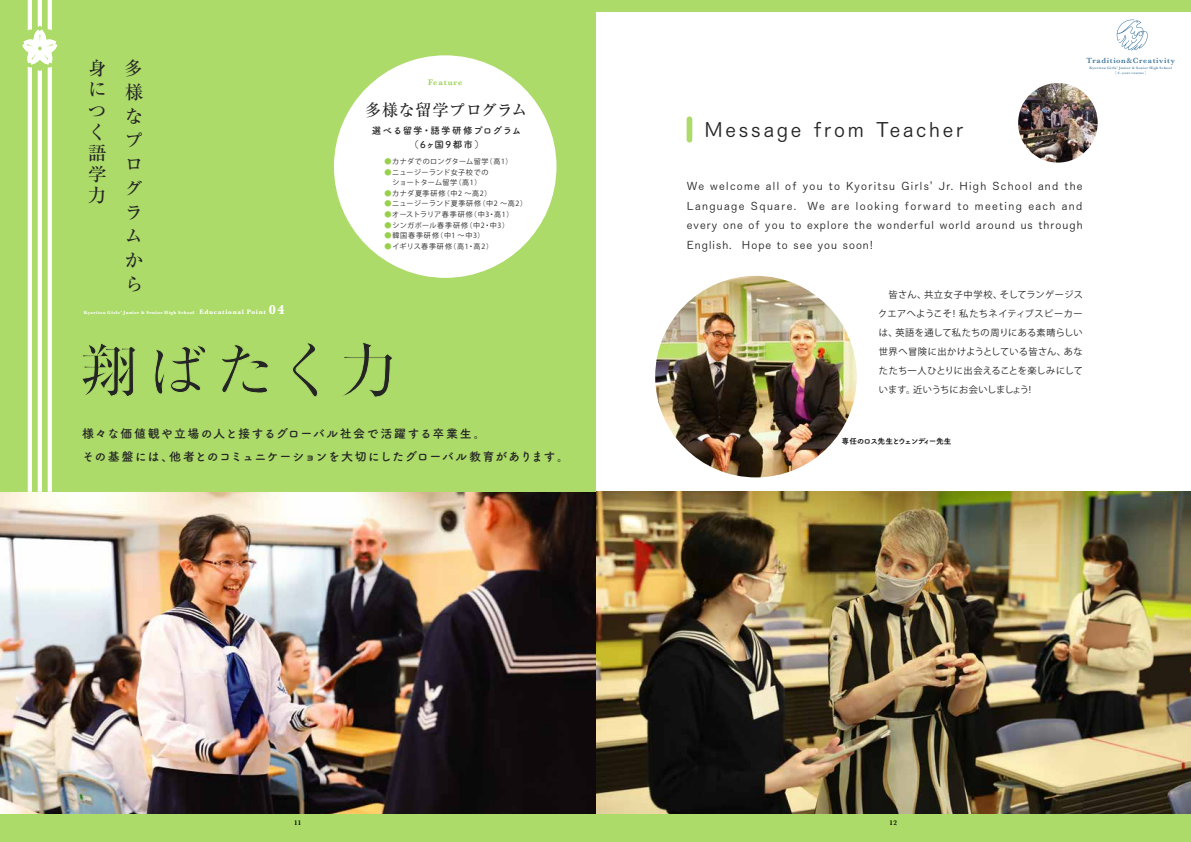
<style>
.page{position:relative;width:1191px;height:842px;background:#fff}
.page>*{position:absolute;margin:0;border:0;box-sizing:border-box;transform-origin:0 0}
.t1{font:500 59.5px "Ryumin";letter-spacing:.095em;color:#252525}
.t2{font:500 19.5px "Yu Kyo Yoko";letter-spacing:.145em;color:#252525}
.t3{font:500 18.4px/24px "Ryumin";color:#252525}
.t4{font:500 16.3px "Ryumin";letter-spacing:.015em;color:#252525}
.t5{font:700 12px/22.7px "Tsuku A Rd Gothic";letter-spacing:.06em;color:#252525}
.t6{font:500 10.6px/19.8px "Yu Kyo Yoko";letter-spacing:.1em;color:#252525;text-align:justify}
.t7{font:700 9.5px/14.2px "Tsuku A Rd Gothic";letter-spacing:.065em;color:#252525;text-align:center}
.t8{font:9.2px/19.1px "Koz Go Pr 6 N";letter-spacing:.01em;color:#252525;text-align:justify}
.t9{font:600 8.4px "Baskerville";letter-spacing:.1em;color:#97d14b}
.t10{font:600 7.8px "Baskerville";letter-spacing:.085em;color:#447ba1}
.t11{font:700 7.8px "Tsuku A Rd Gothic";letter-spacing:-.12em;color:#000}
.t12{font:7.1px/10.6px "Koz Go Pr 6 N";letter-spacing:.07em;color:#252525}
.t13{font:7.1px "Koz Go Pr 6 N";letter-spacing:.09em;color:#252525}
.t14{font:7.1px "Koz Go Pr 6 N";letter-spacing:.11em;color:#252525}
.t15{font:600 7.1px "Baskerville";color:#000}
.t16{font:700 4.7px "Baskerville";letter-spacing:.075em;color:#fff}
.t17{font:600 3.5px/5px "Baskerville";letter-spacing:.085em;color:#447ba1;text-align:center}
.s1{font-size:6.7px}
.s2{font-size:13.3px}
.s3{color:#97d14b}
.s4{font-family:"Tsuku A Rd Gothic";font-weight:700}
</style>
<div class="page">
<img style="left:0;top:492px;width:1191px;height:323px">
<div style="left:0;top:0;width:1191px;height:12px;background:#acdb69"></div>
<div style="left:0;top:815px;width:1191px;height:27px;background:#acdb69"></div>
<div style="left:0;top:0;width:595px;height:492px;background:#acdb69"></div>
<hr style="left:28px;top:0;width:4px;height:492px;background:#fff">
<hr style="left:38px;top:0;width:4px;height:492px;background:#fff">
<hr style="left:48px;top:0;width:4px;height:492px;background:#fff">
<div style="left:334px;top:55px;width:222px;height:223px;background:#fff;border-radius:50%"></div>
<img style="left:1018px;top:83px;width:79px;height:80px;border-radius:40px">
<svg style="left:1116px;top:20px;width:31px;height:30px"></svg>
<div style="left:686px;top:119px;width:6px;height:21px;background:#acdb69"></div>
<svg style="left:22px;top:26px;width:36px;height:45px"></svg>
<img style="left:655px;top:276px;width:201px;height:201px;border-radius:101px">
<h3 class="t3" style="left:88px;top:57px;width:19px;line-height:21.2px">身につく語学力</h3>
<h3 class="t3" style="left:125px;top:56px;width:20px">多様なプログラムから</h3>
<p class="t16" style="left:84px;top:309px;width:202px">Kyoritsu Girls’ Junior &amp; Senior High School <span class="s1">Educational Point</span> <span class="s2">04</span></p>
<p class="t9" style="left:428px;top:77px;width:36px">Feature</p>
<h3 class="t4" style="left:365px;top:100px;width:164px">多様な留学プログラム</h3>
<p class="t7" style="left:372px;top:122px;width:151px">選べる留学・語学研修プログラム（6ヶ国9都市）</p>
<p class="t12" style="left:384px;top:156px;width:130px"><span class="s3">●</span>カナダでのロングターム留学（高1）</p>
<p class="t12" style="left:384px;top:167px;width:106px"><span class="s3">●</span>ニュージーランド女子校での　ショートターム留学（高1）</p>
<p class="t13" style="left:384px;top:189px;width:108px"><span class="s3">●</span>カナダ夏季研修（中2 ～高2）</p>
<p class="t12" style="left:384px;top:199px;width:144px"><span class="s3">●</span>ニュージーランド夏季研修（中2 ～高2）</p>
<p class="t12" style="left:384px;top:209px;width:130px"><span class="s3">●</span>オーストラリア春季研修（中3・高1）</p>
<p class="t12" style="left:384px;top:220px;width:126px"><span class="s3">●</span>シンガポール春季研修（中2・中3）</p>
<p class="t14" style="left:384px;top:232px;width:102px"><span class="s3">●</span>韓国春季研修（中1 ～中3）</p>
<p class="t12" style="left:384px;top:241px;width:110px"><span class="s3">●</span>イギリス春季研修（高1・高2）</p>
<h1 class="t1" style="left:79px;top:334px;width:322px">翔ばたく力</h1>
<p class="t5" style="left:82px;top:421px;width:488px">様々な価値観や立場の人と接するグローバル社会で活躍する卒業生。<br>その基盤には、他者とのコミュニケーションを大切にしたグローバル教育があります。</p>
<h2 class="t2" style="left:704px;top:116px;width:260px">Message from Teacher</h2>
<p class="t10" style="left:1086px;top:55px;width:90px">Tradition&amp;Creativity</p>
<p class="t17" style="left:1089px;top:65px;width:84px">Kyoritsu Girls’ Junior &amp; Senior High School<span class="s4">［</span> 6 -year course <span class="s4">］</span></p>
<p class="t6" style="left:687px;top:176px;width:397px">We welcome all of you to Kyoritsu Girls' Jr. High School and the Language Square. We are looking forward to meeting each and every one of you to explore the wonderful world around us through English. Hope to see you soon!</p>
<p class="t8" style="left:878px;top:285px;width:206px">　皆さん、共立女子中学校、そしてランゲージスクエアへようこそ！ 私たちネイティブスピーカーは、英語を通して私たちの周りにある素晴らしい世界へ冒険に出かけようとしている皆さん、あなたたち一人ひとりに出会えることを楽しみにしています。近いうちにお会いしましょう!</p>
<p class="t11" style="left:841px;top:435px;width:112px">専任のロス先生とウェンディー先生</p>
<p class="t15" style="left:294px;top:817px;width:9px">11</p>
<p class="t15" style="left:889px;top:817px;width:9px">12</p>
</div>
